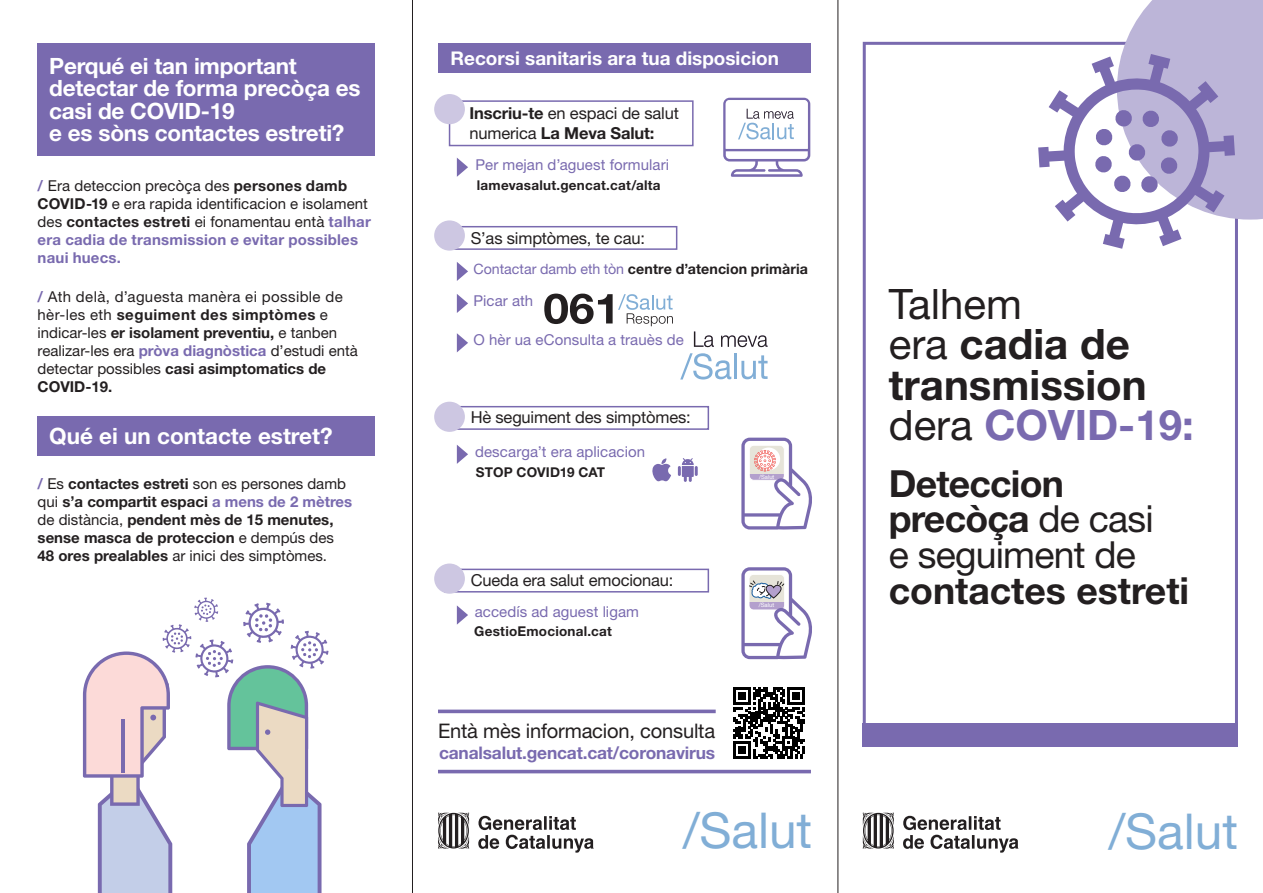
<style>
.page{position:relative;width:1263px;height:893px;background:#fff}
.page>*{position:absolute;margin:0;border:0;box-sizing:border-box;transform-origin:0 0}
.t1{font:49.5px "Helvetica Neue LT Std";color:#81aed6}
.t2{font:700 42px/40.5px "Helvetica Neue LT Std";color:#231f20}
.t3{font:42px "Helvetica Neue LT Std";color:#231f20}
.t4{font:700 37.35px/35.8px "Helvetica Neue LT Std";color:#231f20}
.t5{font:700 37.35px/35.8px "Helvetica Neue LT Std";letter-spacing:-.02em;color:#231f20}
.t6{font:700 22.5px/22.5px "Helvetica Neue LT Std";letter-spacing:-.01em;color:#fff}
.t7{font:20.1px "Helvetica Neue LT Std";letter-spacing:-.01em;color:#231f20}
.t8{font:700 18.9px "Helvetica Neue LT Std";color:#fff}
.t9{font:700 17.4px "Helvetica Neue LT Std";letter-spacing:-.01em;color:#796aaf}
.t10{font:16.5px/19.5px "Helvetica Neue LT Std";letter-spacing:-.01em;color:#231f20}
.t11{font:15px/18px "Helvetica Neue LT Std";letter-spacing:.005em;color:#231f20}
.t12{font:700 15px/18px "Helvetica Neue LT Std";color:#231f20}
.t13{font:15px "Helvetica Neue LT Std";letter-spacing:.005em;color:#796aaf}
.t14{font:700 14.25px "Helvetica Neue LT Std";letter-spacing:.005em;color:#231f20}
.t15{font:700 13.5px "Helvetica Neue LT Std";letter-spacing:.02em;color:#231f20}
.t16{font:700 13.5px "Helvetica Neue LT Std";color:#231f20}
.t17{font:6px "Helvetica Neue LT Std";color:#fff}
.t18{font:5.85px "Helvetica Neue LT Std";color:#fff}
.s1{font-weight:700;color:#796aaf}
.s2{font-weight:700}
.s3{color:#796aaf}
.s4{font-weight:400}
.s5{font-weight:400;color:#796aaf}
</style>
<div class="page">
<svg style="left:903px;top:816px;width:115px;height:37px"></svg>
<svg style="left:863px;top:812px;width:31px;height:37px"></svg>
<svg style="left:478px;top:816px;width:116px;height:37px"></svg>
<svg style="left:438px;top:812px;width:31px;height:37px"></svg>
<div style="left:863px;top:723px;width:375px;height:23px;background:#796aaf"></div>
<div style="left:863px;top:42px;width:375px;height:704px;border:3px solid #796aaf"></div>
<div style="left:38px;top:43px;width:337px;height:113px;background:#796aaf"></div>
<div style="left:38px;top:416px;width:337px;height:40px;background:#796aaf"></div>
<div style="left:438px;top:43px;width:372px;height:29px;background:#796aaf"></div>
<hr style="left:438px;top:710px;width:278px;height:3px;background:#796aaf">
<hr style="left:438px;top:770px;width:373px;height:3px;background:#796aaf">
<svg style="left:457px;top:158px;width:11px;height:19px"></svg>
<svg style="left:723px;top:98px;width:87px;height:79px"></svg>
<div style="left:449px;top:100px;width:244px;height:46px;border:2px solid #796aaf"></div>
<div style="left:434px;top:94px;width:31px;height:30px;background:#cdc7e2;border-radius:50%"></div>
<svg style="left:457px;top:262px;width:11px;height:19px"></svg>
<svg style="left:457px;top:333px;width:11px;height:19px"></svg>
<svg style="left:457px;top:294px;width:11px;height:19px"></svg>
<svg style="left:544px;top:294px;width:129px;height:32px"></svg>
<svg style="left:680px;top:353px;width:51px;height:27px"></svg>
<hr style="left:734px;top:354px;width:3px;height:25px;background:#81aed6">
<svg style="left:741px;top:355px;width:26px;height:24px"></svg>
<svg style="left:694px;top:331px;width:73px;height:16px"></svg>
<div style="left:449px;top:226px;width:228px;height:24px;border:2px solid #796aaf"></div>
<div style="left:434px;top:220px;width:31px;height:31px;background:#cdc7e2;border-radius:50%"></div>
<svg style="left:457px;top:445px;width:11px;height:19px"></svg>
<svg style="left:678px;top:458px;width:20px;height:24px"></svg>
<svg style="left:652px;top:458px;width:19px;height:23px"></svg>
<div style="left:444px;top:406px;width:265px;height:24px;border:2px solid #796aaf"></div>
<div style="left:434px;top:402px;width:31px;height:30px;background:#cdc7e2;border-radius:50%"></div>
<svg style="left:457px;top:605px;width:11px;height:20px"></svg>
<div style="left:444px;top:569px;width:265px;height:24px;border:2px solid #796aaf"></div>
<div style="left:434px;top:563px;width:31px;height:31px;background:#cdc7e2;border-radius:50%"></div>
<svg style="left:83px;top:598px;width:246px;height:295px"></svg>
<svg style="left:741px;top:438px;width:71px;height:92px"></svg>
<svg style="left:741px;top:567px;width:71px;height:92px"></svg>
<svg style="left:1038px;top:0;width:225px;height:249px"></svg>
<svg style="left:733px;top:687px;width:72px;height:72px"></svg>
<hr style="left:412px;top:0;width:1px;height:893px;background:#231f20">
<hr style="left:838px;top:0;width:1px;height:893px;background:#231f20">
<p class="t6" style="left:49px;top:54px;width:313px">Perqué ei tan important detectar de forma precòça es casi de COVID-19</p>
<p class="t6" style="left:49px;top:122px;width:297px">e es sòns contactes estreti?</p>
<p class="t11" style="left:38px;top:176px;width:335px"><span class="s1">/</span> Era deteccion precòça des <span class="s2">persones damb COVID-19</span> e era rapida identificacion e isolament des <span class="s2">contactes estreti</span> ei fonamentau entà <span class="s1">talhar era cadia de transmission e evitar possibles naui huecs.</span></p>
<p class="t11" style="left:38px;top:287px;width:322px"><span class="s1">/</span> Ath delà, d’aguesta manèra ei possible de hèr-les eth <span class="s2">seguiment des simptòmes</span> e indicar-les <span class="s2">er isolament preventiu,</span> e tanben realizar-les era <span class="s1">pròva diagnòstica</span> d’estudi entà detectar possibles <span class="s2">casi asimptomatics de COVID-19.</span></p>
<p class="t6" style="left:49px;top:424px;width:285px">Qué ei un contacte estret?</p>
<p class="t12" style="left:38px;top:474px;width:316px"><span class="s3">/</span> <span class="s4">Es</span> contactes estreti <span class="s4">son es persones damb qui</span> s’a compartit espaci <span class="s3">a mens de 2 mètres </span><span class="s4">de distància,</span> pendent mès de 15 menutes, sense masca de proteccion <span class="s4">e dempús des</span></p>
<p class="t11" style="left:38px;top:546px;width:291px"><span class="s2">48 ores prealables</span> ar inici des simptòmes.</p>
<p class="t8" style="left:451px;top:46px;width:330px">Recorsi sanitaris ara tua disposicion</p>
<p class="t10" style="left:470px;top:104px;width:211px"><span class="s2">Inscriu-te</span> en espaci de salut numerica <span class="s2">La Meva Salut:</span></p>
<p class="t13" style="left:476px;top:156px;width:195px">Per mejan d’aguest formulari</p>
<p class="t15" style="left:477px;top:176px;width:185px">lamevasalut.gencat.cat/alta</p>
<p class="t10" style="left:471px;top:228px;width:176px">S’as simptòmes, te cau:</p>
<p class="t14" style="left:473px;top:260px;width:336px"><span class="s5">Contactar damb eth tòn</span> centre d’atencion primària</p>
<p class="t13" style="left:473px;top:292px;width:61px">Picar ath</p>
<p class="t13" style="left:473px;top:331px;width:212px">O hèr ua eConsulta a trauès de</p>
<p class="t10" style="left:471px;top:407px;width:222px">Hè seguiment des simptòmes:</p>
<p class="t13" style="left:475px;top:443px;width:172px">descarga’t era aplicacion</p>
<p class="t16" style="left:476px;top:464px;width:131px">STOP COVID19 CAT</p>
<p class="t10" style="left:471px;top:570px;width:204px">Cueda era salut emocionau:</p>
<p class="t13" style="left:475px;top:603px;width:166px">accedís ad aguest ligam</p>
<p class="t15" style="left:474px;top:623px;width:139px">GestioEmocional.cat</p>
<p class="t7" style="left:438px;top:719px;width:279px">Entà mès informacion, consulta</p>
<p class="t9" style="left:439px;top:742px;width:278px">canalsalut.gencat.cat/coronavirus</p>
<p class="t18" style="left:759px;top:474px;width:17px">/Salut</p>
<p class="t17" style="left:759px;top:601px;width:17px">/Salut</p>
<p class="t3" style="left:889px;top:279px;width:135px">Talhem</p>
<p class="t2" style="left:889px;top:323px;width:306px"><span class="s4">era</span> cadia de transmission <span class="s4">dera</span> <span class="s3">COVID-19:</span></p>
<p class="t5" style="left:889px;top:464px;width:267px">Deteccion precòça <span class="s4">de casi</span></p>
<p class="t4" style="left:889px;top:536px;width:302px"><span class="s4">e seguiment de </span>contactes estreti</p>
<p class="t1" style="left:683px;top:801px;width:131px">/Salut</p>
<p class="t1" style="left:1109px;top:801px;width:131px">/Salut</p>
</div>
